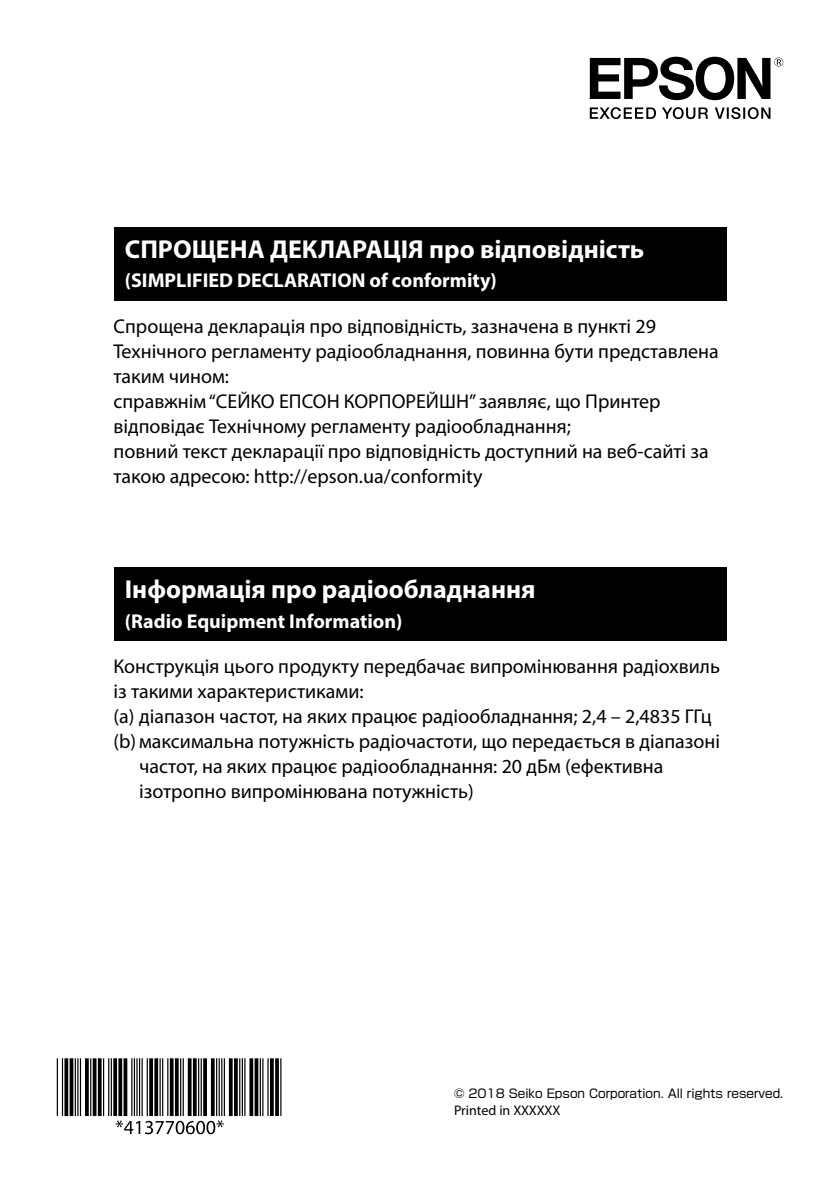
<style>
.page{position:relative;width:840px;height:1191px;background:#fff}
.page>*{position:absolute;margin:0;border:0;box-sizing:border-box;transform-origin:0 0}
.t1{font:700 26px "Myriad Pro";color:#fff}
.t2{font:20px/25px "Myriad Pro";color:#000}
.t3{font:700 20px "Myriad Pro";color:#fff}
.t4{font:14px "Myriad Pro";letter-spacing:-.01em;color:#000}
.t5{font:12px "Shin Go Pro";color:#000}
</style>
<div class="page">
<svg style="left:589px;top:107px;width:66px;height:12px"></svg>
<svg style="left:662px;top:107px;width:45px;height:12px"></svg>
<svg style="left:715px;top:107px;width:55px;height:12px"></svg>
<svg style="left:589px;top:57px;width:193px;height:43px"></svg>
<hr style="left:75px;top:1058px;width:1px;height:58px;background:#000">
<hr style="left:70px;top:1058px;width:3px;height:58px;background:#000">
<svg style="left:64px;top:1058px;width:4px;height:58px"></svg>
<hr style="left:62px;top:1058px;width:1px;height:58px;background:#000">
<hr style="left:57px;top:1058px;width:1px;height:58px;background:#000">
<hr style="left:93px;top:1058px;width:3px;height:58px;background:#000">
<hr style="left:90px;top:1058px;width:1px;height:58px;background:#000">
<svg style="left:85px;top:1058px;width:4px;height:58px"></svg>
<hr style="left:80px;top:1058px;width:1px;height:58px;background:#000">
<hr style="left:77px;top:1058px;width:1px;height:58px;background:#000">
<svg style="left:113px;top:1058px;width:4px;height:58px"></svg>
<hr style="left:111px;top:1058px;width:1px;height:58px;background:#000">
<hr style="left:108px;top:1058px;width:1px;height:58px;background:#000">
<hr style="left:103px;top:1058px;width:1px;height:58px;background:#000">
<svg style="left:98px;top:1058px;width:4px;height:58px"></svg>
<hr style="left:136px;top:1058px;width:1px;height:58px;background:#000">
<hr style="left:134px;top:1058px;width:1px;height:58px;background:#000">
<hr style="left:131px;top:1058px;width:1px;height:58px;background:#000">
<svg style="left:123px;top:1058px;width:4px;height:58px"></svg>
<svg style="left:118px;top:1058px;width:4px;height:58px"></svg>
<svg style="left:154px;top:1058px;width:4px;height:58px"></svg>
<svg style="left:149px;top:1058px;width:4px;height:58px"></svg>
<hr style="left:147px;top:1058px;width:1px;height:58px;background:#000">
<hr style="left:141px;top:1058px;width:2px;height:58px;background:#000">
<hr style="left:139px;top:1058px;width:1px;height:58px;background:#000">
<svg style="left:175px;top:1058px;width:4px;height:58px"></svg>
<hr style="left:170px;top:1058px;width:3px;height:58px;background:#000">
<hr style="left:167px;top:1058px;width:1px;height:58px;background:#000">
<hr style="left:162px;top:1058px;width:1px;height:58px;background:#000">
<hr style="left:159px;top:1058px;width:2px;height:58px;background:#000">
<hr style="left:198px;top:1058px;width:1px;height:58px;background:#000">
<hr style="left:193px;top:1058px;width:3px;height:58px;background:#000">
<hr style="left:188px;top:1058px;width:3px;height:58px;background:#000">
<hr style="left:182px;top:1058px;width:2px;height:58px;background:#000">
<hr style="left:180px;top:1058px;width:1px;height:58px;background:#000">
<hr style="left:218px;top:1058px;width:2px;height:58px;background:#000">
<hr style="left:216px;top:1058px;width:1px;height:58px;background:#000">
<hr style="left:211px;top:1058px;width:3px;height:58px;background:#000">
<svg style="left:203px;top:1058px;width:4px;height:58px"></svg>
<hr style="left:200px;top:1058px;width:2px;height:58px;background:#000">
<hr style="left:239px;top:1058px;width:1px;height:58px;background:#000">
<svg style="left:234px;top:1058px;width:4px;height:58px"></svg>
<hr style="left:229px;top:1058px;width:3px;height:58px;background:#000">
<hr style="left:224px;top:1058px;width:1px;height:58px;background:#000">
<hr style="left:221px;top:1058px;width:1px;height:58px;background:#000">
<hr style="left:259px;top:1058px;width:2px;height:58px;background:#000">
<svg style="left:254px;top:1058px;width:4px;height:58px"></svg>
<svg style="left:249px;top:1058px;width:4px;height:58px"></svg>
<hr style="left:244px;top:1058px;width:1px;height:58px;background:#000">
<hr style="left:241px;top:1058px;width:2px;height:58px;background:#000">
<hr style="left:280px;top:1058px;width:1px;height:58px;background:#000">
<svg style="left:275px;top:1058px;width:4px;height:58px"></svg>
<hr style="left:270px;top:1058px;width:3px;height:58px;background:#000">
<hr style="left:267px;top:1058px;width:1px;height:58px;background:#000">
<hr style="left:262px;top:1058px;width:1px;height:58px;background:#000">
<svg style="left:116px;top:1120px;width:107px;height:14px"></svg>
<div style="left:113px;top:227px;width:613px;height:73px;background:#000"></div>
<div style="left:113px;top:567px;width:613px;height:74px;background:#000"></div>
<h1 class="t1" style="left:125px;top:232px;width:520px">СПРОЩЕНА ДЕКЛАРАЦІЯ про відповідність</h1>
<p class="t3" style="left:125px;top:268px;width:373px">(SIMPLIFIED DECLARATION of conformity)</p>
<p class="t2" style="left:113px;top:313px;width:606px">Спрощена декларація про відповідність, зазначена в пункті 29<br>Технічного регламенту радіообладнання, повинна бути представлена таким чином:<br>справжнім “СЕЙКО ЕПСОН КОРПОРЕЙШН” заявляє, що Принтер відповідає Технічному регламенту радіообладнання;<br>повний текст декларації про відповідність доступний на веб-сайті за такою адресою: http://epson.ua/conformity</p>
<h1 class="t1" style="left:125px;top:572px;width:412px">Інформація про радіообладнання</h1>
<p class="t3" style="left:125px;top:608px;width:279px">(Radio Equipment Information)</p>
<p class="t2" style="left:113px;top:653px;width:607px">Конструкція цього продукту передбачає випромінювання радіохвиль</p>
<p class="t2" style="left:113px;top:678px;width:251px">із такими характеристиками:</p>
<p class="t2" style="left:113px;top:703px;width:599px">(a) діапазон частот, на яких працює радіообладнання; 2,4 – 2,4835 ГГц</p>
<p class="t2" style="left:113px;top:728px;width:607px">(b)максимальна потужність радіочастоти, що передається в діапазоні</p>
<p class="t2" style="left:139px;top:753px;width:525px">частот, на яких працює радіообладнання: 20 дБм (ефективна</p>
<p class="t2" style="left:139px;top:778px;width:336px">ізотропно випромінювана потужність)</p>
<p class="t5" style="left:454px;top:1083px;width:330px">© 2018 Seiko Epson Corporation. All rights reserved.</p>
<p class="t4" style="left:454px;top:1101px;width:108px">Printed in XXXXXX</p>
</div>
